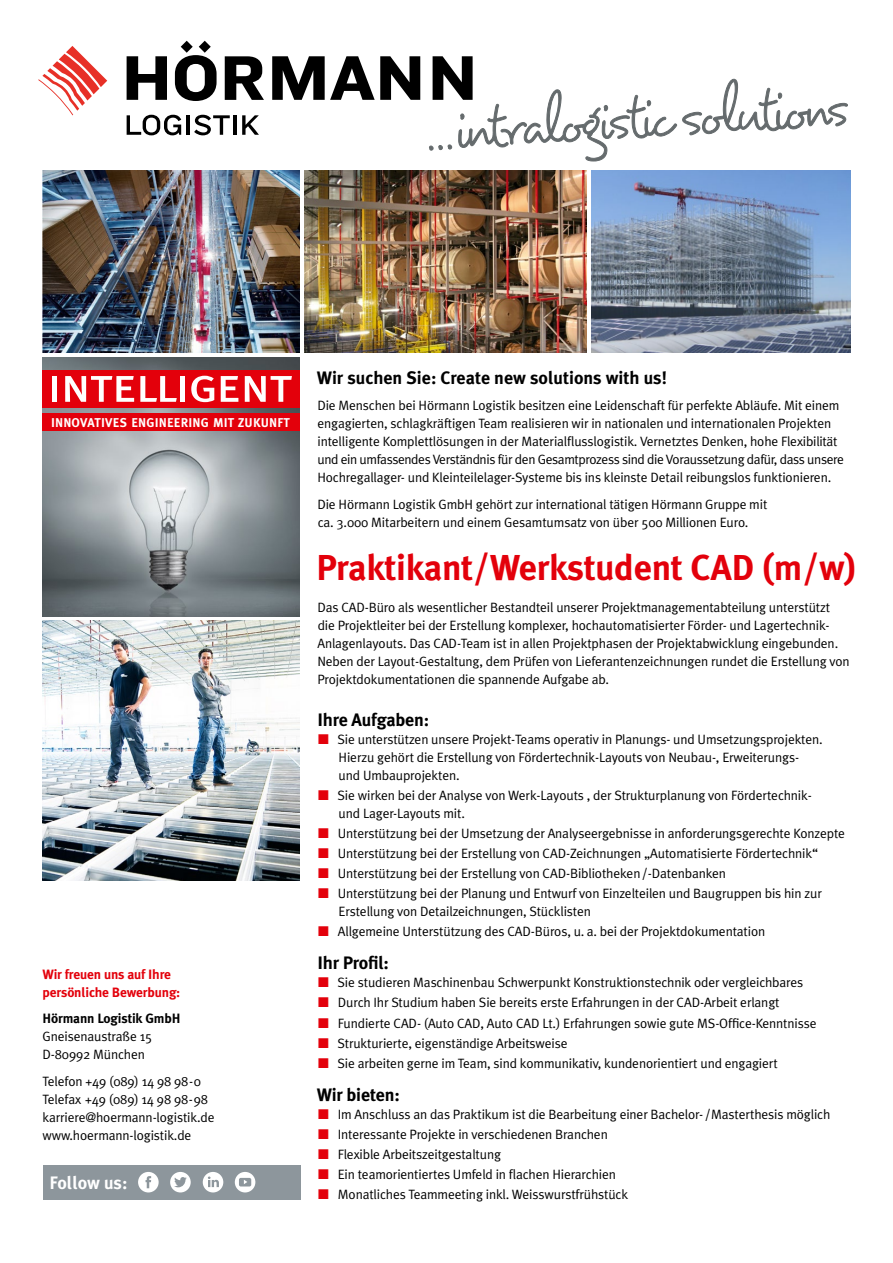
<style>
.page{position:relative;width:893px;height:1263px;background:#fff}
.page>*{position:absolute;margin:0;border:0;box-sizing:border-box;transform-origin:0 0}
.t1{font:48.9px "Meta Plus Book Caps";letter-spacing:-.03em;color:#fff;scale:1.07 1}
.t2{font:700 36px "Meta Plus";letter-spacing:-.01em;color:#e3000b}
.t3{font:700 18px "Meta Plus";color:#000}
.t4{font:700 18px "Meta Plus";color:#fff}
.t5{font:13.5px/18px "Meta Plus Normal";letter-spacing:-.01em;color:#000}
.t6{font:700 13.5px/18px "Meta Plus";letter-spacing:-.01em;color:#e3000b}
.t7{font:700 13.5px "Meta Plus";letter-spacing:-.01em;color:#000}
.t8{font:12.75px "Meta Plus Bold Caps";letter-spacing:.01em;color:#fff}
</style>
<div class="page">
<img style="left:43px;top:621px;width:257px;height:259px">
<img style="left:304px;top:170px;width:283px;height:183px">
<img style="left:43px;top:170px;width:257px;height:183px">
<svg style="left:127px;top:115px;width:54px;height:20px"></svg>
<hr style="left:186px;top:115px;width:4px;height:20px;background:#000">
<svg style="left:194px;top:115px;width:36px;height:20px"></svg>
<hr style="left:233px;top:115px;width:3px;height:20px;background:#000">
<svg style="left:242px;top:115px;width:17px;height:20px"></svg>
<svg style="left:38px;top:46px;width:69px;height:69px"></svg>
<svg style="left:127px;top:56px;width:40px;height:44px"></svg>
<svg style="left:272px;top:56px;width:148px;height:44px"></svg>
<svg style="left:175px;top:41px;width:42px;height:60px"></svg>
<svg style="left:225px;top:56px;width:39px;height:44px"></svg>
<img style="left:591px;top:170px;width:259px;height:183px">
<img style="left:43px;top:357px;width:257px;height:260px">
<div style="left:43px;top:413px;width:257px;height:17px;background:#e3000b"></div>
<div style="left:43px;top:370px;width:257px;height:37px;background:#e3000b"></div>
<svg style="left:429px;top:56px;width:419px;height:105px"></svg>
<div style="left:43px;top:1165px;width:257px;height:34px;background:#8d969c"></div>
<div style="left:138px;top:1172px;width:21px;height:20px;background:#fff;border-radius:50%"></div>
<svg style="left:146px;top:1176px;width:5px;height:12px"></svg>
<div style="left:203px;top:1172px;width:20px;height:20px;background:#fff;border-radius:50%"></div>
<svg style="left:208px;top:1176px;width:11px;height:11px"></svg>
<div style="left:235px;top:1172px;width:20px;height:20px;background:#fff;border-radius:50%"></div>
<svg style="left:239px;top:1178px;width:12px;height:8px"></svg>
<div style="left:170px;top:1172px;width:21px;height:20px;background:#fff;border-radius:50%"></div>
<svg style="left:174px;top:1177px;width:13px;height:10px"></svg>
<h1 class="t1" style="left:48px;top:356px;width:231px">intelligent</h1>
<p class="t8" style="left:51px;top:415px;width:240px">INNOVATIVES ENGINEERING MIT ZUKUNFT</p>
<p class="t6" style="left:43px;top:965px;width:139px">Wir freuen uns auf Ihre persönliche Bewerbung:</p>
<p class="t7" style="left:43px;top:1011px;width:139px">Hörmann Logistik GmbH</p>
<p class="t5" style="left:43px;top:1027px;width:111px">Gneisenaustraße 15<br>D-80992 München</p>
<p class="t5" style="left:43px;top:1072px;width:174px">Telefon +49 (089) 14 98 98-0<br>Telefax +49 (089) 14 98 98-98 karriere@hoermann-logistik.de www.hoermann-logistik.de</p>
<h3 class="t4" style="left:50px;top:1172px;width:80px">Follow us:</h3>
<h3 class="t3" style="left:317px;top:367px;width:352px">Wir suchen Sie: Create new solutions with us!</h3>
<p class="t5" style="left:317px;top:397px;width:528px">Die Menschen bei Hörmann Logistik besitzen eine Leidenschaft für perfekte Abläufe. Mit einem engagierten, schlagkräftigen Team realisieren wir in nationalen und internationalen Projekten intelligente Komplettlösungen in der Materialflusslogistik. Vernetztes Denken, hohe Flexibilität und ein umfassendes Verständnis für den Gesamtprozess sind die Voraussetzung dafür, dass unsere Hochregallager- und Kleinteilelager-Systeme bis ins kleinste Detail reibungslos funktionieren.</p>
<p class="t5" style="left:317px;top:495px;width:451px">Die Hörmann Logistik GmbH gehört zur international tätigen Hörmann Gruppe mit ca. 3.000 Mitarbeitern und einem Gesamtumsatz von über 500 Millionen Euro.</p>
<h2 class="t2" style="left:316px;top:546px;width:542px">Praktikant/Werkstudent CAD (m/w)</h2>
<p class="t5" style="left:317px;top:598px;width:534px">Das CAD-Büro als wesentlicher Bestandteil unserer Projektmanagementabteilung unterstützt die Projektleiter bei der Erstellung komplexer, hochautomatisierter Förder- und Lagertechnik-Anlagenlayouts. Das CAD-Team ist in allen Projektphasen der Projektabwicklung eingebunden.<br>Neben der Layout-Gestaltung, dem Prüfen von Lieferantenzeichnungen rundet die Erstellung von Projektdokumentationen die spannende Aufgabe ab.</p>
<h3 class="t3" style="left:317px;top:709px;width:113px">Ihre Aufgaben:</h3>
<p class="t5" style="left:338px;top:730px;width:487px">Sie unterstützen unsere Projekt-Teams operativ in Planungs- und Umsetzungsprojekten.<br>Hierzu gehört die Erstellung von Fördertechnik-Layouts von Neubau-, Erweiterungs&shy;und Umbauprojekten.</p>
<p class="t5" style="left:338px;top:786px;width:476px">Sie wirken bei der Analyse von Werk-Layouts , der Strukturplanung von Fördertechnik&shy;und Lager-Layouts mit.</p>
<p class="t5" style="left:338px;top:823px;width:509px;line-height:20.1px">Unterstützung bei der Umsetzung der Analyseergebnisse in anforderungsgerechte Konzepte Unterstützung bei der Erstellung von CAD-Zeichnungen „Automatisierte Fördertechnik“ Unterstützung bei der Erstellung von CAD-Bibliotheken/-Datenbanken<br>Unterstützung bei der Planung und Entwurf von Einzelteilen und Baugruppen bis hin zur</p>
<p class="t5" style="left:338px;top:901px;width:429px;line-height:20.1px">Erstellung von Detailzeichnungen, Stücklisten<br>Allgemeine Unterstützung des CAD-Büros, u. a. bei der Projektdokumentation</p>
<h3 class="t3" style="left:317px;top:953px;width:73px">Ihr Profil:</h3>
<p class="t5" style="left:338px;top:972px;width:481px;line-height:20.1px">Sie studieren Maschinenbau Schwerpunkt Konstruktionstechnik oder vergleichbares Durch Ihr Studium haben Sie bereits erste Erfahrungen in der CAD-Arbeit erlangt Fundierte CAD- (Auto CAD, Auto CAD Lt.) Erfahrungen sowie gute MS-Office-Kenntnisse Strukturierte, eigenständige Arbeitsweise<br>Sie arbeiten gerne im Team, sind kommunikativ, kundenorientiert und engagiert</p>
<h3 class="t3" style="left:317px;top:1084px;width:85px">Wir bieten:</h3>
<p class="t5" style="left:338px;top:1104px;width:494px;line-height:20.1px">Im Anschluss an das Praktikum ist die Bearbeitung einer Bachelor- /Masterthesis möglich Interessante Projekte in verschiedenen Branchen<br>Flexible Arbeitszeitgestaltung<br>Ein teamorientiertes Umfeld in flachen Hierarchien<br>Monatliches Teammeeting inkl. Weisswurstfrühstück</p>
</div>
